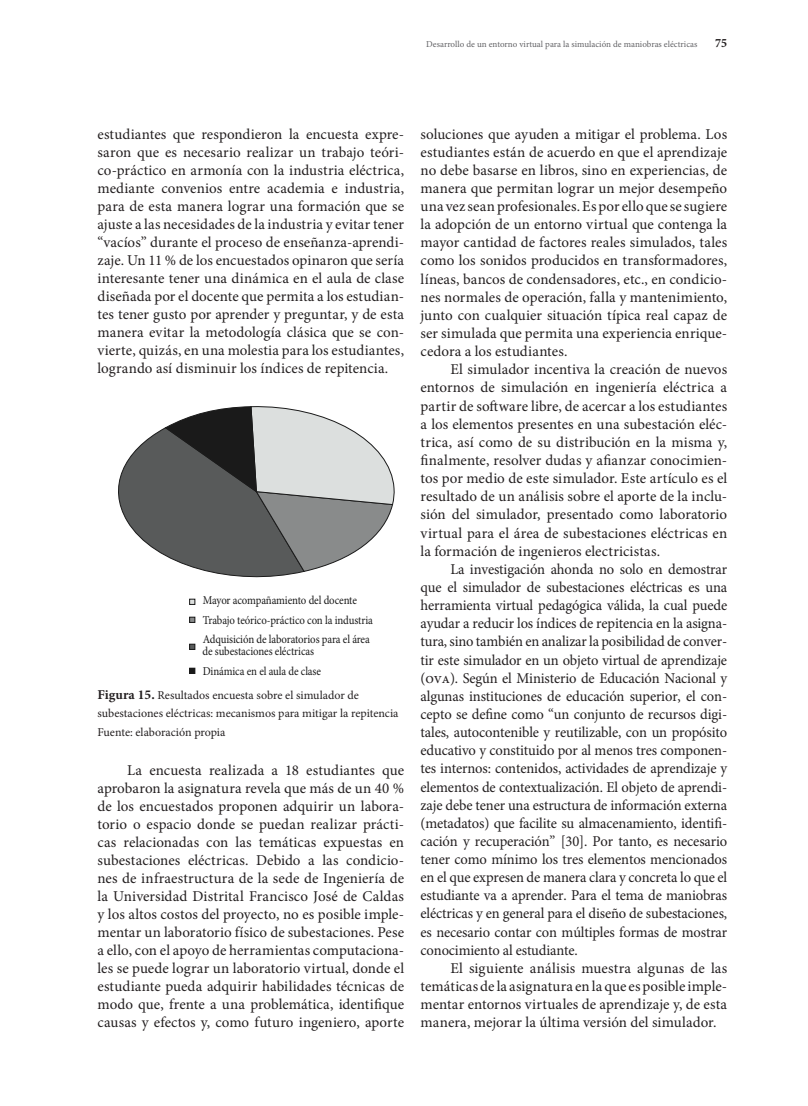
<style>
.page{position:relative;width:808px;height:1106px;background:#fff}
.page>*{position:absolute;margin:0;border:0;box-sizing:border-box;transform-origin:0 0}
.Texto{font:15px/18.1px "Minion Pro";letter-spacing:-.005em;color:#231f20;text-align:justify}
.t1{font:700 12.75px "Minion Pro";color:#231f20;scale:.94 1}
.t2{font:12px/19.5px "Minion Pro";letter-spacing:-.01em;color:#1a1a1a;scale:.9 1}
.Figura_nombre{font:12px/18px "Minion Pro";color:#231f20}
.Figura_fuente{font:12px "Minion Pro";color:#231f20}
.t3{font:9px "Minion Pro";color:#636366}
.s1{font-weight:700;font-size:13.5px}
</style>
<div class="page">
<svg style="left:118px;top:406px;width:277px;height:172px"></svg>
<svg style="left:189px;top:599px;width:6px;height:6px"></svg>
<svg style="left:189px;top:617px;width:6px;height:6px"></svg>
<svg style="left:189px;top:644px;width:6px;height:6px"></svg>
<svg style="left:189px;top:668px;width:6px;height:6px"></svg>
<p class="t3" style="left:426px;top:38px;width:273px">Desarrollo de un entorno virtual para la simulación de maniobras eléctricas</p>
<p class="t1" style="left:715px;top:34px;width:14px">75</p>
<p class="Texto" style="left:98px;top:125px;width:308px">estudiantes que respondieron la encuesta expre&shy;saron que es necesario realizar un trabajo teóri&shy;co-práctico en armonía con la industria eléctrica, mediante convenios entre academia e industria, para de esta manera lograr una formación que se ajuste a las necesidades de la industria y evitar tener “vacíos” durante el proceso de enseñanza-aprendi&shy;zaje. Un 11 % de los encuestados opinaron que sería interesante tener una dinámica en el aula de clase diseñada por el docente que permita a los estudian&shy;tes tener gusto por aprender y preguntar, y de esta manera evitar la metodología clásica que se con&shy;vierte, quizás, en una molestia para los estudiantes, logrando así disminuir los índices de repitencia.</p>
<p class="t2" style="left:203px;top:590px;width:190px">Mayor acompañamiento del docente<br>Trabajo teórico-práctico con la industria<br>Adquisición de laboratorios para el área</p>
<p class="t2" style="left:202px;top:641px;width:133px">de subestaciones eléctricas<br>Dinámica en el aula de clase</p>
<p class="Figura_nombre" style="left:98px;top:686px;width:303px"><span class="s1">Figura 15.</span> Resultados encuesta sobre el simulador de subestaciones eléctricas: mecanismos para mitigar la repitencia</p>
<p class="Figura_fuente" style="left:98px;top:723px;width:129px">Fuente: elaboración propia</p>
<p class="Texto" style="left:98px;top:761px;width:308px;text-indent:30px">La encuesta realizada a 18 estudiantes que aprobaron la asignatura revela que más de un 40 % de los encuestados proponen adquirir un labora&shy;torio o espacio donde se puedan realizar prácti&shy;cas relacionadas con las temáticas expuestas en subestaciones eléctricas. Debido a las condicio&shy;nes de infraestructura de la sede de Ingeniería de la Universidad Distrital Francisco José de Caldas y los altos costos del proyecto, no es posible imple&shy;mentar un laboratorio físico de subestaciones. Pese a ello, con el apoyo de herramientas computaciona&shy;les se puede lograr un laboratorio virtual, donde el estudiante pueda adquirir habilidades técnicas de modo que, frente a una problemática, identifique causas y efectos y, como futuro ingeniero, aporte</p>
<p class="Texto" style="left:421px;top:125px;width:308px">soluciones que ayuden a mitigar el problema. Los estudiantes están de acuerdo en que el aprendizaje no debe basarse en libros, sino en experiencias, de manera que permitan lograr un mejor desempeño una vez sean profesionales. Es por ello que se sugiere la adopción de un entorno virtual que contenga la mayor cantidad de factores reales simulados, tales como los sonidos producidos en transformadores, líneas, bancos de condensadores, etc., en condicio&shy;nes normales de operación, falla y mantenimiento, junto con cualquier situación típica real capaz de ser simulada que permita una experiencia enrique&shy;cedora a los estudiantes.</p>
<p class="Texto" style="left:421px;top:360px;width:308px;text-indent:30px">El simulador incentiva la creación de nuevos entornos de simulación en ingeniería eléctrica a partir de software libre, de acercar a los estudiantes a los elementos presentes en una subestación eléc&shy;trica, así como de su distribución en la misma y, finalmente, resolver dudas y afianzar conocimien&shy;tos por medio de este simulador. Este artículo es el resultado de un análisis sobre el aporte de la inclu&shy;sión del simulador, presentado como laboratorio virtual para el área de subestaciones eléctricas en la formación de ingenieros electricistas.</p>
<p class="Texto" style="left:421px;top:560px;width:308px;text-indent:30px">La investigación ahonda no solo en demostrar que el simulador de subestaciones eléctricas es una herramienta virtual pedagógica válida, la cual puede ayudar a reducir los índices de repitencia en la asigna&shy;tura, sino también en analizar la posibilidad de conver&shy;tir este simulador en un objeto virtual de aprendizaje (ova). Según el Ministerio de Educación Nacional y algunas instituciones de educación superior, el con&shy;cepto se define como “un conjunto de recursos digi&shy;tales, autocontenible y reutilizable, con un propósito educativo y constituido por al menos tres componen&shy;tes internos: contenidos, actividades de aprendizaje y elementos de contextualización. El objeto de aprendi&shy;zaje debe tener una estructura de información externa (metadatos) que facilite su almacenamiento, identifi&shy;cación y recuperación” [30]. Por tanto, es necesario tener como mínimo los tres elementos mencionados en el que expresen de manera clara y concreta lo que el estudiante va a aprender. Para el tema de maniobras eléctricas y en general para el diseño de subestaciones, es necesario contar con múltiples formas de mostrar conocimiento al estudiante.</p>
<p class="Texto" style="left:421px;top:959px;width:308px;text-indent:30px">El siguiente análisis muestra algunas de las temáticas de la asignatura en la que es posible imple&shy;mentar entornos virtuales de aprendizaje y, de esta manera, mejorar la última versión del simulador.</p>
</div>
